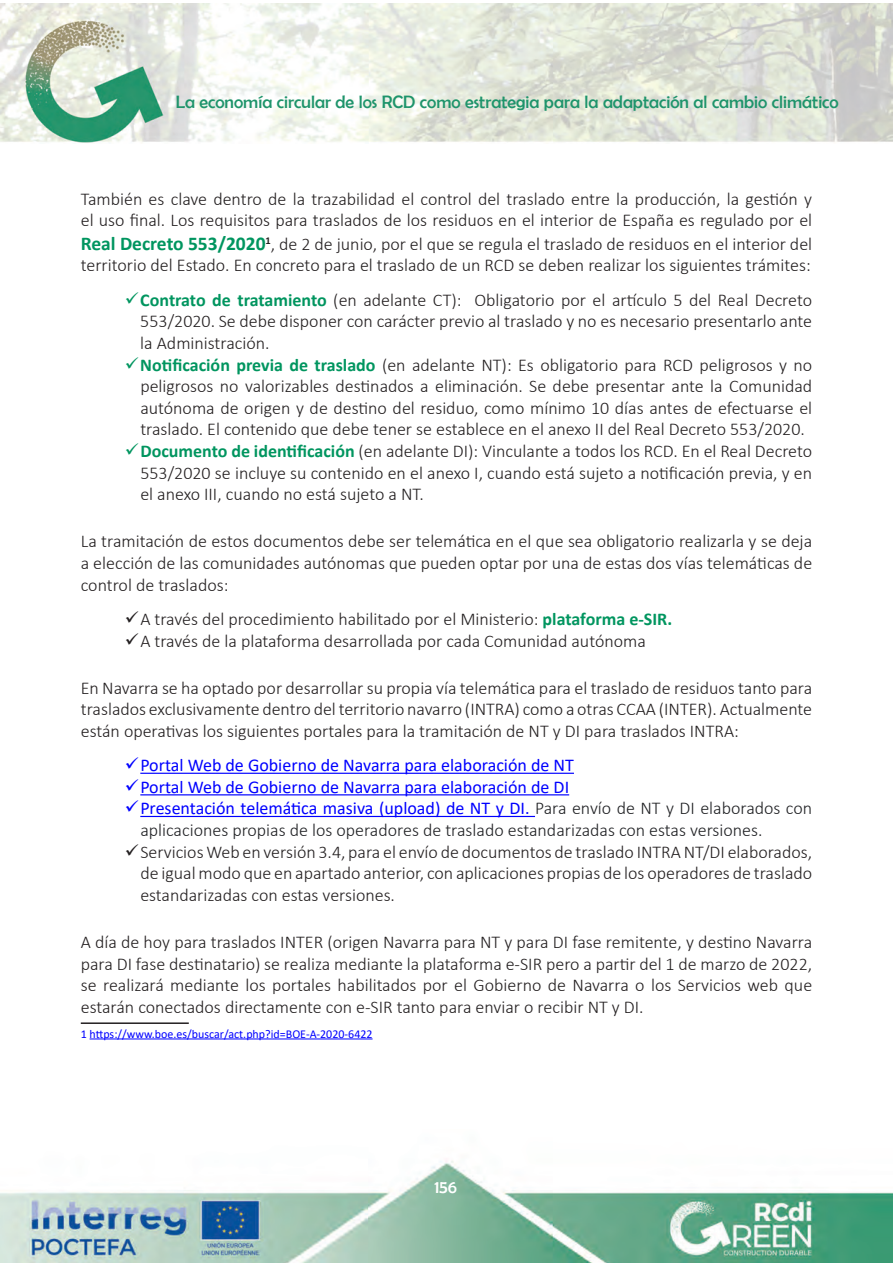
<style>
.page{position:relative;width:893px;height:1263px;background:#fff}
.page>*{position:absolute;margin:0;border:0;box-sizing:border-box;transform-origin:0 0}
.t1{font:300 18px/21.6px "Calibri";color:#231f20;text-align:justify}
.t2{font:300 18px/21.6px "Calibri";color:#202124}
.t3{font:18px "Calibri";color:#00f}
.t4{font:18px "Berlin Sans FB";color:#1e946b}
.t5{font:18px "Berlin Sans FB";color:#fff}
.Hipervínculos{font:12px "Calibri";color:#00f}
.s1{font-weight:700;font-size:19.5px;color:#00955f}
.s2{color:#00955f}
.s3{font-weight:700;color:#00955f}
.s4{color:#00f}
.s5{font-weight:400;color:#00f}
</style>
<div class="page">
<img style="left:0;top:3px;width:893px;height:140px">
<img style="left:0;top:1160px;width:893px;height:103px">
<hr style="left:140px;top:773px;width:434px;height:1px;background:#00f">
<hr style="left:140px;top:794px;width:429px;height:1px;background:#00f">
<hr style="left:140px;top:816px;width:395px;height:1px;background:#00f">
<hr style="left:81px;top:1022px;width:108px;height:2px;background:#231f20">
<hr style="left:90px;top:1038px;width:283px;height:1px;background:#00f">
<p class="t4" style="left:176px;top:91px;width:664px">La economía circular de los RCD como estrategia para la adaptación al cambio climático</p>
<p class="t1" style="left:81px;top:188px;width:733px">También es clave dentro de la trazabilidad el control del traslado entre la producción, la gestión y el uso final. Los requisitos para traslados de los residuos en el interior de España es regulado por el</p>
<p class="t1" style="left:81px;top:233px;width:733px"><span class="s1">Real Decreto 553/2020</span><sup>1</sup>, de 2 de junio, por el que se regula el traslado de residuos en el interior del territorio del Estado. En concreto para el traslado de un RCD se deben realizar los siguientes trámites:</p>
<p class="t1" style="left:140px;top:289px;width:673px;text-indent:-16px"><span class="s2">✓</span><span class="s3">Contrato de tratamiento</span> (en adelante CT): Obligatorio por el artículo 5 del Real Decreto 553/2020. Se debe disponer con carácter previo al traslado y no es necesario presentarlo ante la Administración.</p>
<p class="t1" style="left:140px;top:354px;width:673px;text-indent:-16px"><span class="s2">✓</span><span class="s3">Notificación previa de traslado</span> (en adelante NT): Es obligatorio para RCD peligrosos y no peligrosos no valorizables destinados a eliminación. Se debe presentar ante la Comunidad autónoma de origen y de destino del residuo, como mínimo 10 días antes de efectuarse el traslado. El contenido que debe tener se establece en el anexo II del Real Decreto 553/2020.</p>
<p class="t1" style="left:140px;top:440px;width:673px;text-indent:-16px"><span class="s2">✓</span><span class="s3">Documento de identificación</span> (en adelante DI): Vinculante a todos los RCD. En el Real Decreto 553/2020 se incluye su contenido en el anexo I, cuando está sujeto a notificación previa, y en el anexo III, cuando no está sujeto a NT.</p>
<p class="t1" style="left:81px;top:530px;width:733px">La tramitación de estos documentos debe ser telemática en el que sea obligatorio realizarla y se deja a elección de las comunidades autónomas que pueden optar por una de estas dos vías telemáticas de control de traslados:</p>
<p class="t1" style="left:125px;top:608px;width:549px">✓A través del procedimiento habilitado por el Ministerio: <span class="s3">plataforma e-SIR.</span></p>
<p class="t1" style="left:125px;top:630px;width:522px">✓A través de la plataforma desarrollada por cada Comunidad autónoma</p>
<p class="t1" style="left:81px;top:677px;width:733px">En Navarra se ha optado por desarrollar su propia vía telemática para el traslado de residuos tanto para traslados exclusivamente dentro del territorio navarro (INTRA) como a otras CCAA (INTER). Actualmente están operativas los siguientes portales para la tramitación de NT y DI para traslados INTRA:</p>
<p class="t3" style="left:125px;top:753px;width:451px">✓Portal Web de Gobierno de Navarra para elaboración de NT</p>
<p class="t3" style="left:125px;top:774px;width:446px">✓Portal Web de Gobierno de Navarra para elaboración de DI</p>
<p class="t2" style="left:140px;top:797px;width:673px;text-indent:-16px"><span class="s4">✓</span><span class="s5">Presentación telemática masiva (upload) de NT y DI.</span> Para envío de NT y DI elaborados con aplicaciones propias de los operadores de traslado estandarizadas con estas versiones.</p>
<p class="t1" style="left:140px;top:841px;width:673px;text-indent:-16px">✓Servicios Web en versión 3.4, para el envío de documentos de traslado INTRA NT/DI elaborados, de igual modo que en apartado anterior, con aplicaciones propias de los operadores de traslado estandarizadas con estas versiones.</p>
<p class="t1" style="left:81px;top:931px;width:733px">A día de hoy para traslados INTER (origen Navarra para NT y para DI fase remitente, y destino Navarra para DI fase destinatario) se realiza mediante la plataforma e-SIR pero a partir del 1 de marzo de 2022, se realizará mediante los portales habilitados por el Gobierno de Navarra o los Servicios web que estarán conectados directamente con e-SIR tanto para enviar o recibir NT y DI.</p>
<p class="Hipervínculos" style="left:81px;top:1025px;width:293px">1 https://www.boe.es/buscar/act.php?id=BOE-A-2020-6422</p>
<p class="t5" style="left:434px;top:1177px;width:24px">156</p>
</div>
